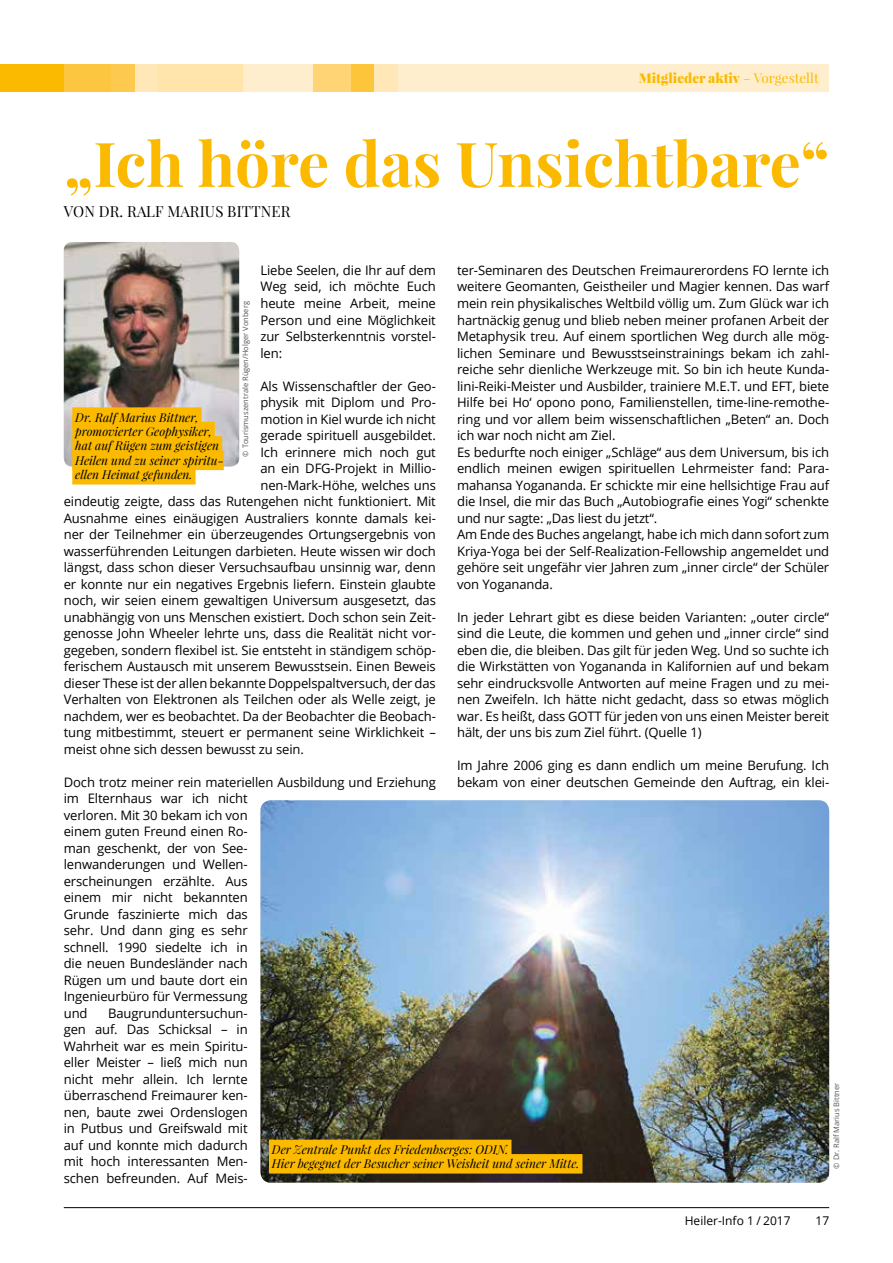
<style>
.page{position:relative;width:893px;height:1263px;background:#fff}
.page>*{position:absolute;margin:0;border:0;box-sizing:border-box;transform-origin:0 0}
.t1{font:700 61.8px "Playfair Display";color:#fbba00}
.t2{font:15px "Playfair Display";letter-spacing:.01em;color:#000}
.t3{font:900 13.5px "Playfair Display";color:#fbba00}
.t4{font:13.05px/16.5px "Open Sans";letter-spacing:-.01em;color:#000;text-align:justify}
.t5{font:italic 12px/14.4px "Playfair Display";color:#000}
.t6{font:12px "Open Sans";color:#000}
.t7{font:7.5px "Open Sans";color:#565656}
.s1{font-weight:400}
</style>
<div class="page">
<div style="left:64px;top:64px;width:47px;height:27px;background:#fdc640"></div>
<div style="left:397px;top:64px;width:432px;height:27px;background:#ffeece"></div>
<div style="left:374px;top:64px;width:23px;height:27px;background:#ffe7b8"></div>
<div style="left:135px;top:64px;width:23px;height:27px;background:#ffe7b8"></div>
<div style="left:350px;top:64px;width:24px;height:27px;background:#fdc539"></div>
<div style="left:111px;top:64px;width:24px;height:27px;background:#fdca4f"></div>
<div style="left:313px;top:64px;width:37px;height:27px;background:#fed475"></div>
<div style="left:243px;top:64px;width:70px;height:27px;background:#ffeece"></div>
<div style="left:158px;top:64px;width:85px;height:27px;background:#ffe4ac"></div>
<div style="left:0;top:64px;width:64px;height:27px;background:#fbba00"></div>
<img style="left:260px;top:800px;width:569px;height:383px">
<div style="left:269px;top:1140px;width:242px;height:19px;background:#fbba00"></div>
<div style="left:269px;top:1154px;width:313px;height:19px;background:#fbba00"></div>
<img style="left:64px;top:242px;width:175px;height:224px">
<div style="left:72px;top:407px;width:130px;height:20px;background:#fbba00"></div>
<div style="left:72px;top:422px;width:143px;height:19px;background:#fbba00"></div>
<div style="left:72px;top:436px;width:150px;height:20px;background:#fbba00"></div>
<div style="left:72px;top:451px;width:152px;height:19px;background:#fbba00"></div>
<div style="left:72px;top:465px;width:124px;height:19px;background:#fbba00"></div>
<hr style="left:64px;top:1207px;width:765px;height:1px;background:#000">
<p class="t3" style="left:639px;top:69px;width:182px">Mitglieder aktiv <span class="s1">– Vorgestellt</span></p>
<h1 class="t1" style="left:64px;top:125px;width:767px">„Ich höre das Unsichtbare“</h1>
<p class="t2" style="left:64px;top:202px;width:228px">VON DR. RALF MARIUS BITTNER</p>
<p class="t4" style="left:260px;top:262px;width:177px">Liebe Seelen, die Ihr auf dem Weg seid, ich möchte Euch heute meine Arbeit, meine Person und eine Möglichkeit zur Selbsterkenntnis vorstel&shy;len:</p>
<p class="t4" style="left:260px;top:377px;width:177px">Als Wissenschaftler der Geo-</p>
<p class="t4" style="left:260px;top:394px;width:177px">physik mit Diplom und Pro-</p>
<p class="t4" style="left:260px;top:410px;width:177px">motion in Kiel wurde ich nicht</p>
<p class="t4" style="left:260px;top:427px;width:177px">gerade spirituell ausgebildet.</p>
<p class="t4" style="left:260px;top:443px;width:177px">Ich erinnere mich noch gut</p>
<p class="t4" style="left:260px;top:460px;width:177px">an ein DFG-Projekt in Millio-</p>
<p class="t4" style="left:260px;top:476px;width:177px">nen-Mark-Höhe, welches uns</p>
<p class="t4" style="left:64px;top:493px;width:374px">eindeutig zeigte, dass das Rutengehen nicht funktioniert. Mit</p>
<p class="t4" style="left:64px;top:509px;width:374px">Ausnahme eines einäugigen Australiers konnte damals kei-</p>
<p class="t4" style="left:64px;top:526px;width:374px">ner der Teilnehmer ein überzeugendes Ortungsergebnis von</p>
<p class="t4" style="left:64px;top:542px;width:374px">wasserführenden Leitungen darbieten. Heute wissen wir doch</p>
<p class="t4" style="left:64px;top:559px;width:374px">längst, dass schon dieser Versuchsaufbau unsinnig war, denn</p>
<p class="t4" style="left:64px;top:575px;width:374px">er konnte nur ein negatives Ergebnis liefern. Einstein glaubte</p>
<p class="t4" style="left:64px;top:592px;width:374px">noch, wir seien einem gewaltigen Universum ausgesetzt, das</p>
<p class="t4" style="left:64px;top:608px;width:374px">unabhängig von uns Menschen existiert. Doch schon sein Zeit-</p>
<p class="t4" style="left:64px;top:625px;width:374px">genosse John Wheeler lehrte uns, dass die Realität nicht vor-</p>
<p class="t4" style="left:64px;top:641px;width:374px">gegeben, sondern flexibel ist. Sie entsteht in ständigem schöp-</p>
<p class="t4" style="left:64px;top:658px;width:374px">ferischem Austausch mit unserem Bewusstsein. Einen Beweis</p>
<p class="t4" style="left:64px;top:674px;width:374px">dieser These ist der allen bekannte Doppelspaltversuch, der das</p>
<p class="t4" style="left:64px;top:691px;width:374px">Verhalten von Elektronen als Teilchen oder als Welle zeigt, je</p>
<p class="t4" style="left:64px;top:707px;width:374px">nachdem, wer es beobachtet. Da der Beobachter die Beobach-</p>
<p class="t4" style="left:64px;top:724px;width:374px">tung mitbestimmt, steuert er permanent seine Wirklichkeit –</p>
<p class="t4" style="left:64px;top:740px;width:242px">meist ohne sich dessen bewusst zu sein.</p>
<p class="t4" style="left:64px;top:773px;width:374px;text-align:left">Doch trotz meiner rein materiellen Ausbildung und Erziehung im Elternhaus war ich nicht<br>verloren. Mit 30 bekam ich von<br>einem guten Freund einen Ro-<br>man geschenkt, der von See-<br>lenwanderungen und Wellen-<br>erscheinungen erzählte. Aus<br>einem mir nicht bekannten<br>Grunde faszinierte mich das<br>sehr. Und dann ging es sehr<br>schnell. 1990 siedelte ich in<br>die neuen Bundesländer nach<br>Rügen um und baute dort ein<br>Ingenieurbüro für Vermessung<br>und</p>
<p class="t4" style="left:457px;top:262px;width:374px;text-align:left">ter-Seminaren des Deutschen Freimaurerordens FO lernte ich weitere Geomanten, Geistheiler und Magier kennen. Das warf mein rein physikalisches Weltbild völlig um. Zum Glück war ich hartnäckig genug und blieb neben meiner profanen Arbeit der Metaphysik treu. Auf einem sportlichen Weg durch alle mög&shy;lichen Seminare und Bewusstseinstrainings bekam ich zahl&shy;reiche sehr dienliche Werkzeuge mit. So bin ich heute Kunda&shy;lini-Reiki-Meister und Ausbilder, trainiere M.E.T. und EFT, biete Hilfe bei Ho‘ opono pono, Familienstellen, time-line-remothe&shy;ring und vor allem beim wissenschaftlichen „Beten“ an. Doch ich war noch nicht am Ziel.<br>Es bedurfte noch einiger „Schläge“ aus dem Universum, bis ich endlich meinen ewigen spirituellen Lehrmeister fand: Para&shy;mahansa Yogananda. Er schickte mir eine hellsichtige Frau auf die Insel, die mir das Buch „Autobiografie eines Yogi“ schenkte und nur sagte: „Das liest du jetzt“.<br>Am Ende des Buches angelangt, habe ich mich dann sofort zum Kriya-Yoga bei der Self-Realization-Fellowship angemeldet und gehöre seit ungefähr vier Jahren zum „inner circle“ der Schüler von Yogananda.</p>
<p class="t4" style="left:457px;top:608px;width:374px">In jeder Lehrart gibt es diese beiden Varianten: „outer circle“ sind die Leute, die kommen und gehen und „inner circle“ sind eben die, die bleiben. Das gilt für jeden Weg. Und so suchte ich die Wirkstätten von Yogananda in Kalifornien auf und bekam sehr eindrucksvolle Antworten auf meine Fragen und zu mei&shy;nen Zweifeln. Ich hätte nicht gedacht, dass so etwas möglich war. Es heißt, dass GOTT für jeden von uns einen Meister bereit hält, der uns bis zum Ziel führt. (Quelle 1)</p>
<p class="t4" style="left:457px;top:757px;width:374px">Im Jahre 2006 ging es dann endlich um meine Berufung. Ich bekam von einer deutschen Gemeinde den Auftrag, ein klei-</p>
<p class="t7" style="left:240px;top:456px;width:157px;rotate:-90deg">© Tourismuszentrale Rügen/Holger Vonberg</p>
<p class="t5" style="left:75px;top:410px;width:150px">Dr. Ralf Marius Bittner, promovierter Geophysiker, hat auf Rügen zum geistigen<br>Heilen und zu seiner spiritu&shy;ellen Heimat gefunden.</p>
<p class="t4" style="left:64px;top:1004px;width:185px;text-indent:44px">Baugrunduntersuchun&shy;gen auf. Das Schicksal – in Wahrheit war es mein Spiritu&shy;eller Meister – ließ mich nun nicht mehr allein. Ich lernte überraschend Freimaurer ken&shy;nen, baute zwei Ordenslogen in Putbus und Greifswald mit auf und konnte mich dadurch mit hoch interessanten Men&shy;schen befreunden. Auf Meis-</p>
<p class="t7" style="left:831px;top:1168px;width:87px;rotate:-90deg">© Dr. Ralf Marius Bittner</p>
<p class="t5" style="left:272px;top:1142px;width:309px">Der Zentrale Punkt des Friedenbserges: ODIN.<br>Hier begegnet der Besucher seiner Weisheit und seiner Mitte.</p>
<p class="t6" style="left:685px;top:1213px;width:107px">Heiler-Info 1 / 2017</p>
<p class="t6" style="left:815px;top:1213px;width:15px">17</p>
</div>
